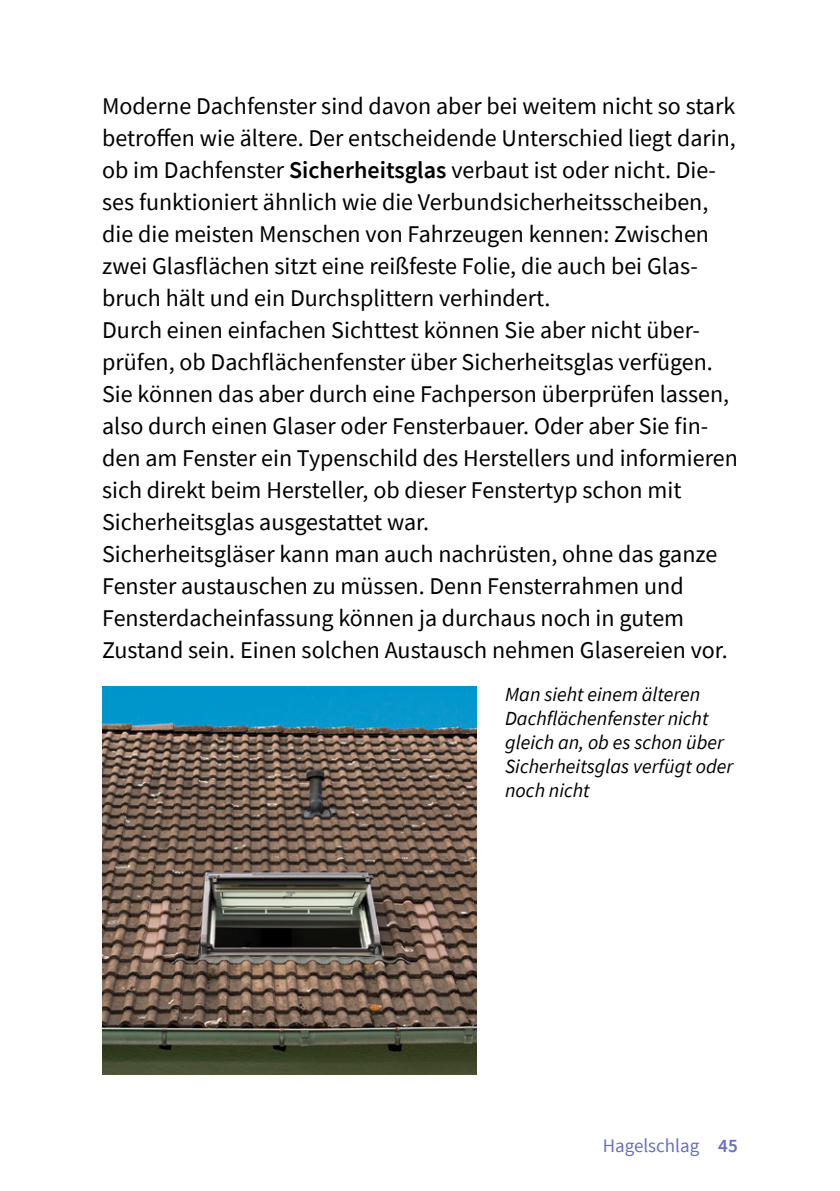
<style>
.page{position:relative;width:840px;height:1191px;background:#fff}
.page>*{position:absolute;margin:0;border:0;box-sizing:border-box;transform-origin:0 0}
.t1{font:24px/32px "Source Sans Pro";color:#000}
.t2{font:italic 20px/24px "Source Sans Pro";color:#000}
.t3{font:19px "Source Sans Pro";color:#686fc0}
.s1{font-weight:600}
</style>
<div class="page">
<img style="left:102px;top:686px;width:374px;height:388px">
<p class="t1" style="left:102px;top:90px;width:636px">Moderne Dachfenster sind davon aber bei weitem nicht so stark betroffen wie ältere. Der entscheidende Unterschied liegt darin, ob im Dachfenster <span class="s1">Sicherheitsglas</span> verbaut ist oder nicht. Die&shy;ses funktioniert ähnlich wie die Verbundsicherheitsscheiben, die die meisten Menschen von Fahrzeugen kennen: Zwischen zwei Glasflächen sitzt eine reißfeste Folie, die auch bei Glas&shy;bruch hält und ein Durchsplittern verhindert.<br>Durch einen einfachen Sichttest können Sie aber nicht über&shy;prüfen, ob Dachflächenfenster über Sicherheitsglas verfügen.<br>Sie können das aber durch eine Fachperson überprüfen lassen, also durch einen Glaser oder Fensterbauer. Oder aber Sie fin&shy;den am Fenster ein Typenschild des Herstellers und informieren sich direkt beim Hersteller, ob dieser Fenstertyp schon mit Sicherheitsglas ausgestattet war.<br>Sicherheitsgläser kann man auch nachrüsten, ohne das ganze Fenster austauschen zu müssen. Denn Fensterrahmen und Fensterdacheinfassung können ja durchaus noch in gutem Zustand sein. Einen solchen Austausch nehmen Glasereien vor.</p>
<p class="t2" style="left:505px;top:682px;width:229px">Man sieht einem älteren<br>Dachflächenfenster nicht gleich an, ob es schon über<br>Sicherheitsglas verfügt oder noch nicht</p>
<p class="t3" style="left:602px;top:1134px;width:136px">Hagelschlag <span class="s1">45</span></p>
</div>
